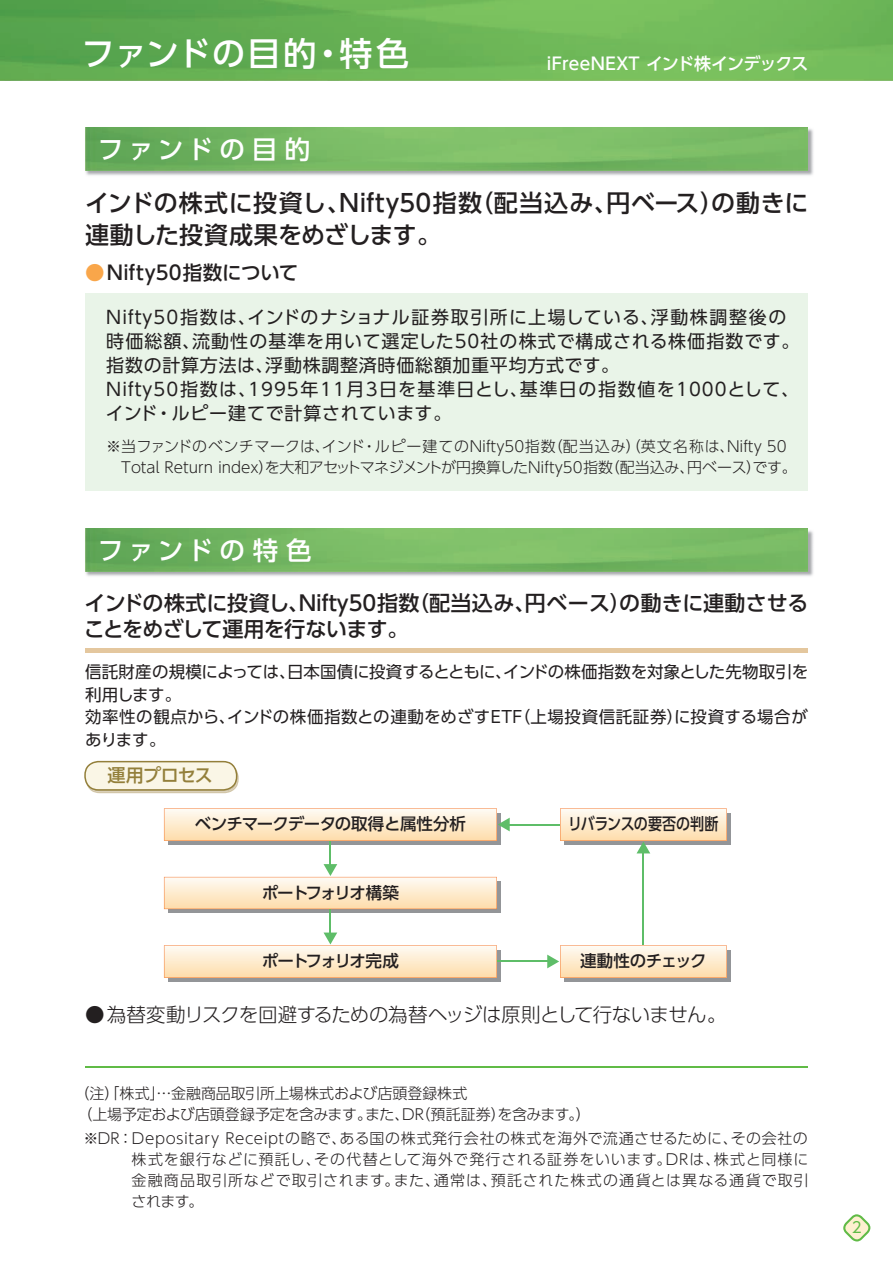
<style>
.page{position:relative;width:893px;height:1263px;background:#fff}
.page>*{position:absolute;margin:0;border:0;box-sizing:border-box;transform-origin:0 0}
.t1{font:500 33px "UD Shin Go Pro";letter-spacing:.05em;color:#fff}
.t2{font:500 25.5px "UD Shin Go Pro";letter-spacing:.225em;color:#fff}
.t3{font:500 24px/31.5px "UD Shin Go Pro";letter-spacing:.02em;color:#231f20}
.t4{font:500 21px/25.5px "UD Shin Go Pro";color:#231f20}
.t5{font:300 19.5px "UD Shin Go Pro";letter-spacing:-.03em;color:#231f20}
.t6{font:500 19.5px "UD Shin Go Pro";letter-spacing:.01em;color:#231f20}
.t7{font:18px/24px "UD Shin Go Pro";letter-spacing:.06em;color:#231f20}
.t8{font:500 18px "UD Shin Go Pro";letter-spacing:-.045em;color:#937f3a}
.t9{font:500 16.95px "UD Shin Go Pro";color:#fff}
.t10{font:16.5px/22.5px "UD Shin Go Pro";letter-spacing:.01em;color:#231f20}
.t11{font:500 16.5px "UD Shin Go Pro";letter-spacing:-.035em;color:#231f20}
.t12{font:500 16.5px "UD Shin Go Pro";letter-spacing:-.1em;color:#231f20}
.t13{font:500 16.5px "UD Shin Go Pro";letter-spacing:-.015em;color:#231f20;scale:.85 1}
.t14{font:300 15px/21px "UD Shin Go Pro";color:#231f20}
.t15{font:15px "UD Shin Go Pro";color:#60bb46}
.s1{color:#f9a64a}
</style>
<div class="page">
<img style="left:0;top:0;width:893px;height:81px">
<img style="left:85px;top:127px;width:728px;height:49px">
<img style="left:85px;top:128px;width:723px;height:42px">
<img style="left:85px;top:528px;width:728px;height:48px">
<img style="left:85px;top:529px;width:723px;height:42px">
<svg style="left:84px;top:761px;width:155px;height:32px;background:#ede7d1"></svg>
<hr style="left:85px;top:1066px;width:723px;height:2px;background:#60bb46">
<div style="left:168px;top:950px;width:333px;height:31px;background:linear-gradient(to right,#939598,#939598)"></div>
<div style="left:564px;top:813px;width:167px;height:32px;background:#939598"></div>
<div style="left:564px;top:950px;width:167px;height:31px;background:linear-gradient(to right,#939598,#939598)"></div>
<hr style="left:497px;top:960px;width:52px;height:2px;background:#5ebd68">
<hr style="left:642px;top:851px;width:2px;height:94px;background:#5ebd68">
<hr style="left:508px;top:824px;width:52px;height:1px;background:#5ebd68">
<svg style="left:164px;top:808px;width:346px;height:169px"></svg>
<svg style="left:560px;top:808px;width:167px;height:45px"></svg>
<svg style="left:547px;top:945px;width:180px;height:32px;background:#fbeacd"></svg>
<div style="left:85px;top:294px;width:723px;height:197px;background:#e9f4e8"></div>
<div style="left:85px;top:648px;width:723px;height:5px;background:#e4c79e"></div>
<svg style="left:843px;top:1214px;width:28px;height:28px"></svg>
<h1 class="t1" style="left:81px;top:26px;width:329px">ファンドの目的・特色</h1>
<h2 class="t2" style="left:98px;top:128px;width:214px">ファンドの目的</h2>
<p class="t9" style="left:547px;top:50px;width:263px">iFreeNEXT インド株インデックス</p>
<h3 class="t3" style="left:85px;top:187px;width:725px">インドの株式に投資し、Nifty50指数（配当込み、円ベース）の動きに連動した投資成果をめざします。</h3>
<h3 class="t6" style="left:85px;top:257px;width:215px"><span class="s1">●</span>Nifty50指数について</h3>
<p class="t7" style="left:106px;top:305px;width:695px">Nifty50指数は、インドのナショナル証券取引所に上場している、浮動株調整後の時価総額、流動性の基準を用いて選定した50社の株式で構成される株価指数です。指数の計算方法は、浮動株調整済時価総額加重平均方式です。<br>Nifty50指数は、1995年11月3日を基準日とし、基準日の指数値を1000として、インド・ルピー建てで計算されています。</p>
<p class="t14" style="left:121px;top:435px;width:677px;text-indent:-15px">※当ファンドのベンチマークは、インド・ルピー建てのNifty50指数（配当込み）（英文名称は、Nifty 50<br>Total Return index）を大和アセットマネジメントが円換算したNifty50指数（配当込み、円ベース）です。</p>
<h2 class="t2" style="left:98px;top:529px;width:215px">ファンドの特色</h2>
<h3 class="t4" style="left:84px;top:590px;width:726px">インドの株式に投資し、Nifty50指数（配当込み、円ベース）の動きに連動させることをめざして運用を行ないます。</h3>
<p class="t10" style="left:85px;top:660px;width:725px">信託財産の規模によっては、日本国債に投資するとともに、インドの株価指数を対象とした先物取引を利用します。<br>効率性の観点から、インドの株価指数との連動をめざすETF（上場投資信託証券）に投資する場合があります。</p>
<p class="t8" style="left:108px;top:761px;width:107px">運用プロセス</p>
<p class="t11" style="left:195px;top:811px;width:273px">ベンチマークデータの取得と属性分析</p>
<p class="t12" style="left:262px;top:879px;width:139px">ポートフォリオ構築</p>
<p class="t12" style="left:262px;top:947px;width:138px">ポートフォリオ完成</p>
<p class="t13" style="left:568px;top:811px;width:178px">リバランスの要否の判断</p>
<p class="t11" style="left:580px;top:947px;width:128px">連動性のチェック</p>
<h3 class="t5" style="left:85px;top:999px;width:643px">●為替変動リスクを回避するための為替ヘッジは原則として行ないません。</h3>
<p class="t14" style="left:75px;top:1082px;width:518px">（注）「株式」…金融商品取引所上場株式および店頭登録株式<br>（上場予定および店頭登録予定を含みます。また、DR（預託証券）を含みます。）</p>
<p class="t14" style="left:132px;top:1127px;width:678px;text-align:justify;text-indent:-48px">※DR：Depositary Receiptの略で、ある国の株式発行会社の株式を海外で流通させるために、その会社の株式を銀行などに預託し、その代替として海外で発行される証券をいいます。DRは、株式と同様に金融商品取引所などで取引されます。また、通常は、預託された株式の通貨とは異なる通貨で取引されます。</p>
<p class="t15" style="left:852px;top:1215px;width:11px">2</p>
</div>
